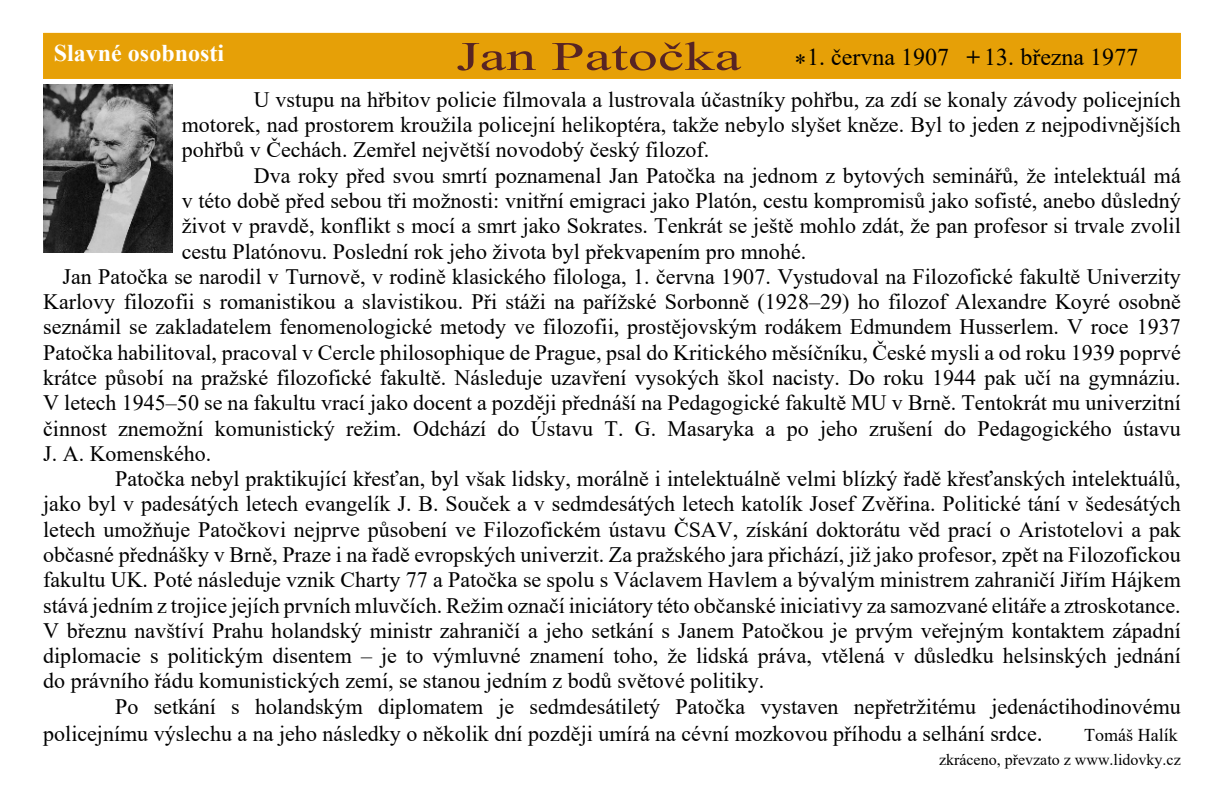
<style>
.page{position:relative;width:1224px;height:792px;background:#fff}
.page>*{position:absolute;margin:0;border:0;box-sizing:border-box;transform-origin:0 0}
.t1{font:40.8px "Times New Roman";color:#572424;scale:1.47 1}
.t2{font:24px "Times New Roman";color:#000}
.t3{font:700 24px "Times New Roman";color:#fff}
.t4{font:22px/25.2px "Times New Roman";color:#000;text-align:justify}
.t5{font:18px "Times New Roman";color:#000}
.t6{font:16px "Times New Roman";color:#000}
.s1{font-weight:700}
.s2{font-size:24px}
</style>
<div class="page">
<div style="left:43px;top:33px;width:1138px;height:45px;background:#e6a007"></div>
<img style="left:43px;top:85px;width:130px;height:167px">
<p class="t3" style="left:54px;top:45px;width:172px">Slavné osobnosti</p>
<h1 class="t1" style="left:456px;top:42px;width:195px">Jan Patočka</h1>
<p class="t2" style="left:795px;top:48px;width:345px">*1. června 1907 <span class="s1">+</span> 13. března 1977</p>
<p class="t4" style="left:182px;top:89px;width:1000px;text-indent:72px">U vstupu na hřbitov policie filmovala a lustrovala účastníky pohřbu, za zdí se konaly závody policejních motorek, nad prostorem kroužila policejní helikoptéra, takže nebylo slyšet kněze. Byl to jeden z nejpodivnějších pohřbů v Čechách. Zemřel největší novodobý český filozof.</p>
<p class="t4" style="left:254px;top:165px;width:929px">Dva roky před svou smrtí poznamenal Jan Patočka na jednom z bytových seminářů, že intelektuál má</p>
<p class="t4" style="left:182px;top:190px;width:1000px">v této době před sebou tři možnosti: vnitřní emigraci jako Platón, cestu kompromisů jako sofisté, anebo důsledný</p>
<p class="t4" style="left:182px;top:215px;width:1001px">život v pravdě, konflikt s mocí a smrt jako Sokrates. Tenkrát se ještě mohlo zdát, že pan profesor si trvale zvolil</p>
<p class="t4" style="left:182px;top:241px;width:626px">cestu Platónovu. Poslední rok jeho života byl překvapením pro mnohé.</p>
<p class="t4" style="left:63px;top:266px;width:1120px">Jan Patočka se narodil v Turnově, v rodině klasického filologa, 1. června 1907. Vystudoval na Filozofické fakultě Univerzity</p>
<p class="t4" style="left:43px;top:291px;width:1139px">Karlovy filozofii s romanistikou a slavistikou. Při stáži na pařížské Sorbonně (1928–29) ho filozof Alexandre Koyré osobně</p>
<p class="t4" style="left:43px;top:317px;width:1139px">seznámil se zakladatelem fenomenologické metody ve filozofii, prostějovským rodákem Edmundem Husserlem. V roce 1937</p>
<p class="t4" style="left:43px;top:342px;width:1139px">Patočka habilitoval, pracoval v Cercle philosophique de Prague, psal do Kritického měsíčníku, České mysli a od roku 1939 poprvé</p>
<p class="t4" style="left:43px;top:367px;width:1139px">krátce působí na pražské filozofické fakultě. Následuje uzavření vysokých škol nacisty. Do roku 1944 pak učí na gymnáziu.</p>
<p class="t4" style="left:43px;top:392px;width:1139px">V letech 1945–50 se na fakultu vrací jako docent a později přednáší na Pedagogické fakultě MU v Brně. Tentokrát mu univerzitní</p>
<p class="t4" style="left:43px;top:418px;width:1139px">činnost znemožní komunistický režim. Odchází do Ústavu T. G. Masaryka a po jeho zrušení do Pedagogického ústavu</p>
<p class="t4" style="left:43px;top:443px;width:170px">J. A. Komenského.</p>
<p class="t4" style="left:115px;top:468px;width:1067px">Patočka nebyl praktikující křesťan, byl však lidsky, morálně i intelektuálně velmi blízký řadě křesťanských intelektuálů,</p>
<p class="t4" style="left:43px;top:494px;width:1139px">jako byl v padesátých letech evangelík J. B. Souček a v sedmdesátých letech katolík Josef Zvěřina. Politické tání v šedesátých</p>
<p class="t4" style="left:43px;top:519px;width:1139px">letech umožňuje Patočkovi nejprve působení ve Filozofickém ústavu ČSAV, získání doktorátu věd prací o Aristotelovi a pak</p>
<p class="t4" style="left:43px;top:544px;width:1139px">občasné přednášky v Brně, Praze i na řadě evropských univerzit. Za pražského jara přichází, již jako profesor, zpět na Filozofickou</p>
<p class="t4" style="left:43px;top:569px;width:1139px">fakultu UK. Poté následuje vznik Charty 77 a Patočka se spolu s Václavem Havlem a bývalým ministrem zahraničí Jiřím Hájkem</p>
<p class="t4" style="left:43px;top:595px;width:1139px">stává jedním z trojice jejích prvních mluvčích. Režim označí iniciátory této občanské iniciativy za samozvané elitáře a ztroskotance.</p>
<p class="t4" style="left:43px;top:620px;width:1139px">V březnu navštíví Prahu holandský ministr zahraničí a jeho setkání s Janem Patočkou je prvým veřejným kontaktem západní</p>
<p class="t4" style="left:43px;top:645px;width:1139px">diplomacie s politickým disentem – je to výmluvné znamení toho, že lidská práva, vtělená v důsledku helsinských jednání</p>
<p class="t4" style="left:43px;top:671px;width:723px">do právního řádu komunistických zemí, se stanou jedním z bodů světové politiky.</p>
<p class="t4" style="left:115px;top:696px;width:1067px">Po setkání s holandským diplomatem je sedmdesátiletý Patočka vystaven nepřetržitému jedenáctihodinovému</p>
<p class="t4" style="left:43px;top:723px;width:1001px">policejnímu výslechu a na jeho následky o několik dní později umírá na cévní mozkovou příhodu a selhání srdce<span class="s2">.</span></p>
<p class="t5" style="left:1084px;top:728px;width:95px">Tomáš Halík</p>
<p class="t6" style="left:939px;top:754px;width:243px">zkráceno, převzato z www.lidovky.cz</p>
</div>
